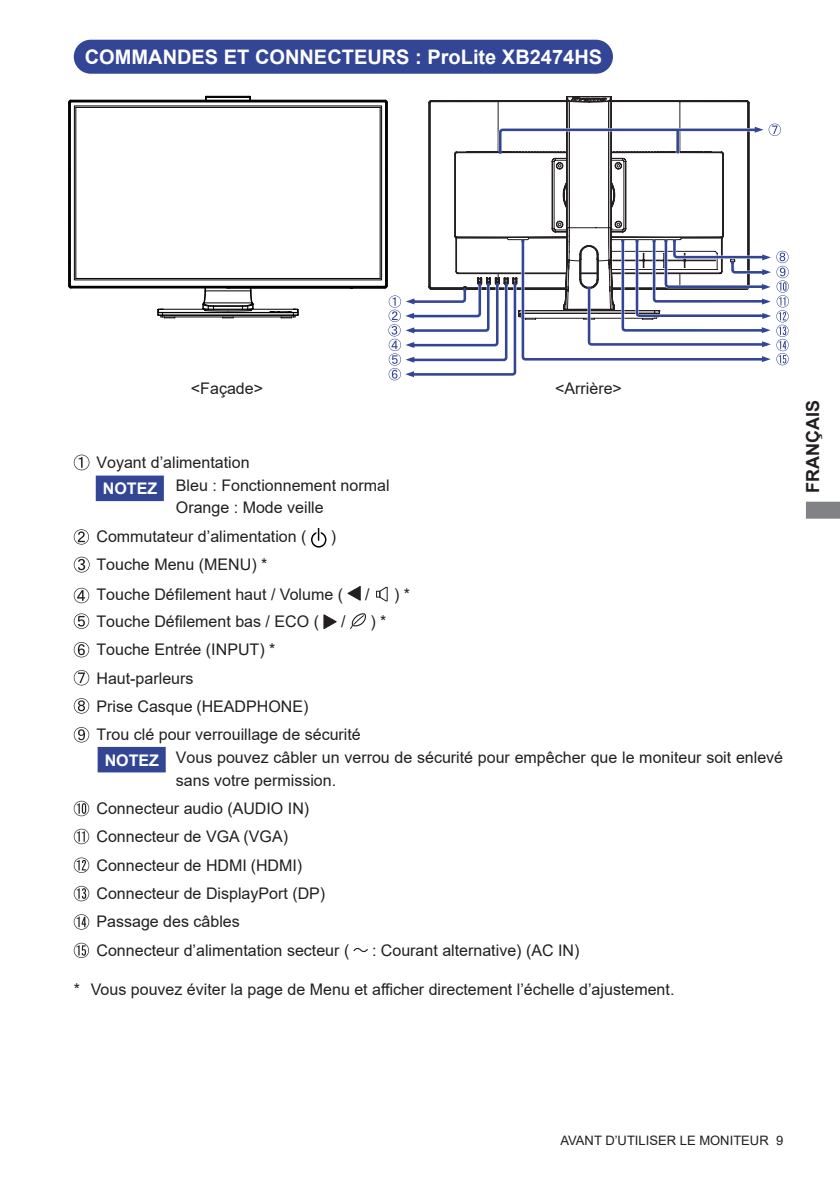
<style>
.page{position:relative;width:840px;height:1191px;background:#fff}
.page>*{position:absolute;margin:0;border:0;box-sizing:border-box;transform-origin:0 0}
.t1{font:700 20px "Arial";color:#fff}
.t2{font:700 18px "Arial";color:#231f20}
.t3{font:16px/28.4px "Arial";color:#231f20}
.t4{font:700 16px "Arial";color:#fff}
.t5{font:13px "Arial";color:#231f20}
</style>
<div class="page">
<svg style="left:806px;top:502px;width:33px;height:16px"></svg>
<div style="left:75px;top:41px;width:536px;height:32px;background:#334595;border-radius:16px"></div>
<div style="left:74px;top:40px;width:538px;height:34px;border:2px solid #334595;border-radius:16px"></div>
<div style="left:96px;top:475px;width:68px;height:26px;background:#334595;border:2px solid #334595"></div>
<hr style="left:68px;top:102px;width:1px;height:184px;background:#000">
<hr style="left:69px;top:102px;width:1px;height:184px;background:#000">
<hr style="left:71px;top:288px;width:279px;height:1px;background:#000">
<hr style="left:71px;top:287px;width:314px;height:1px;background:#000">
<hr style="left:71px;top:100px;width:314px;height:1px;background:#000">
<hr style="left:70px;top:102px;width:1px;height:184px;background:#000">
<hr style="left:74px;top:106px;width:1px;height:173px;background:#000">
<hr style="left:71px;top:286px;width:314px;height:1px;background:#000">
<hr style="left:75px;top:279px;width:306px;height:1px;background:#000">
<hr style="left:75px;top:106px;width:306px;height:1px;background:#000">
<hr style="left:71px;top:102px;width:314px;height:1px;background:#000">
<svg style="left:68px;top:100px;width:7px;height:7px"></svg>
<hr style="left:75px;top:107px;width:1px;height:171px;background:#000">
<hr style="left:76px;top:278px;width:304px;height:1px;background:#000">
<hr style="left:76px;top:107px;width:304px;height:1px;background:#000">
<svg style="left:68px;top:279px;width:18px;height:9px"></svg>
<hr style="left:85px;top:286px;width:131px;height:1px;background:#000">
<svg style="left:370px;top:96px;width:418px;height:284px"></svg>
<hr style="left:161px;top:316px;width:134px;height:1px;background:#000">
<hr style="left:162px;top:315px;width:131px;height:1px;background:#000">
<hr style="left:162px;top:312px;width:131px;height:1px;background:#000">
<hr style="left:252px;top:309px;width:41px;height:1px;background:#000">
<hr style="left:162px;top:309px;width:42px;height:1px;background:#000">
<svg style="left:157px;top:309px;width:18px;height:9px"></svg>
<svg style="left:222px;top:317px;width:12px;height:1px"></svg>
<svg style="left:269px;top:309px;width:29px;height:9px"></svg>
<hr style="left:228px;top:288px;width:157px;height:1px;background:#000">
<hr style="left:206px;top:96px;width:43px;height:1px;background:#000">
<hr style="left:206px;top:97px;width:43px;height:1px;background:#000">
<hr style="left:71px;top:101px;width:314px;height:1px;background:#000">
<svg style="left:202px;top:288px;width:52px;height:23px"></svg>
<svg style="left:74px;top:454px;width:15px;height:16px"></svg>
<svg style="left:74px;top:529px;width:15px;height:15px"></svg>
<div style="left:311px;top:532px;width:15px;height:15px;border:1px solid #000;border-radius:50%"></div>
<svg style="left:316px;top:528px;width:4px;height:12px"></svg>
<svg style="left:317px;top:528px;width:2px;height:12px"></svg>
<svg style="left:74px;top:557px;width:15px;height:15px"></svg>
<svg style="left:74px;top:588px;width:15px;height:15px"></svg>
<svg style="left:347px;top:586px;width:13px;height:14px"></svg>
<svg style="left:385px;top:586px;width:3px;height:16px"></svg>
<svg style="left:376px;top:587px;width:11px;height:14px"></svg>
<svg style="left:74px;top:613px;width:15px;height:16px"></svg>
<svg style="left:323px;top:614px;width:13px;height:15px"></svg>
<svg style="left:350px;top:613px;width:16px;height:16px"></svg>
<svg style="left:74px;top:642px;width:15px;height:15px"></svg>
<svg style="left:74px;top:670px;width:15px;height:15px"></svg>
<svg style="left:74px;top:698px;width:15px;height:15px"></svg>
<svg style="left:74px;top:727px;width:15px;height:15px"></svg>
<svg style="left:74px;top:801px;width:15px;height:15px"></svg>
<svg style="left:74px;top:828px;width:15px;height:16px"></svg>
<svg style="left:74px;top:857px;width:15px;height:16px"></svg>
<svg style="left:74px;top:886px;width:15px;height:15px"></svg>
<svg style="left:74px;top:914px;width:15px;height:15px"></svg>
<svg style="left:74px;top:942px;width:15px;height:16px"></svg>
<svg style="left:353px;top:948px;width:15px;height:4px"></svg>
<div style="left:98px;top:747px;width:68px;height:25px;background:#334595"></div>
<p class="t1" style="left:85px;top:43px;width:518px">COMMANDES ET CONNECTEURS : ProLite XB2474HS</p>
<p class="t3" style="left:191px;top:374px;width:74px">&lt;Façade&gt;</p>
<p class="t3" style="left:555px;top:374px;width:68px">&lt;Arrière&gt;</p>
<p class="t3" style="left:176px;top:451px;width:215px;line-height:22.6px;text-indent:-79px">Voyant d’alimentation<br>Bleu : Fonctionnement normal<br>Orange : Mode veille</p>
<p class="t3" style="left:96px;top:522px;width:211px">Commutateur d’alimentation (</p>
<p class="t3" style="left:331px;top:522px;width:7px">)</p>
<p class="t3" style="left:96px;top:549px;width:248px;line-height:29.6px">Touche Menu (MENU) *<br>Touche Défilement haut / Volume (</p>
<p class="t4" style="left:103px;top:477px;width:56px">NOTEZ</p>
<p class="t3" style="left:365px;top:580px;width:6px">/</p>
<p class="t3" style="left:394px;top:580px;width:17px">) *</p>
<p class="t3" style="left:96px;top:607px;width:224px">Touche Défilement bas / ECO (</p>
<p class="t3" style="left:341px;top:607px;width:6px">/</p>
<p class="t3" style="left:370px;top:607px;width:17px">) *</p>
<p class="t3" style="left:96px;top:635px;width:266px">Touche Entrée (INPUT) *<br>Haut-parleurs<br>Prise Casque (HEADPHONE)<br>Trou clé pour verrouillage de sécurité</p>
<p class="t3" style="left:176px;top:746px;width:608px;line-height:22.6px">Vous pouvez câbler un verrou de sécurité pour empêcher que le moniteur soit enlevé sans votre permission.</p>
<p class="t3" style="left:96px;top:794px;width:254px">Connecteur audio (AUDIO IN)<br>Connecteur de VGA (VGA)<br>Connecteur de HDMI (HDMI)<br>Connecteur de DisplayPort (DP)<br>Passage des câbles<br>Connecteur d’alimentation secteur (</p>
<p class="t4" style="left:105px;top:749px;width:56px">NOTEZ</p>
<p class="t3" style="left:372px;top:935px;width:209px">: Courant alternative) (AC IN)</p>
<p class="t3" style="left:74px;top:975px;width:601px">* Vous pouvez éviter la page de Menu et afficher directement l’échelle d’ajustement.</p>
<p class="t2" style="left:799px;top:493px;width:94px;rotate:-90deg">FRANÇAIS</p>
<p class="t5" style="left:560px;top:1131px;width:224px">AVANT D’UTILISER LE MONITEUR 9</p>
</div>
